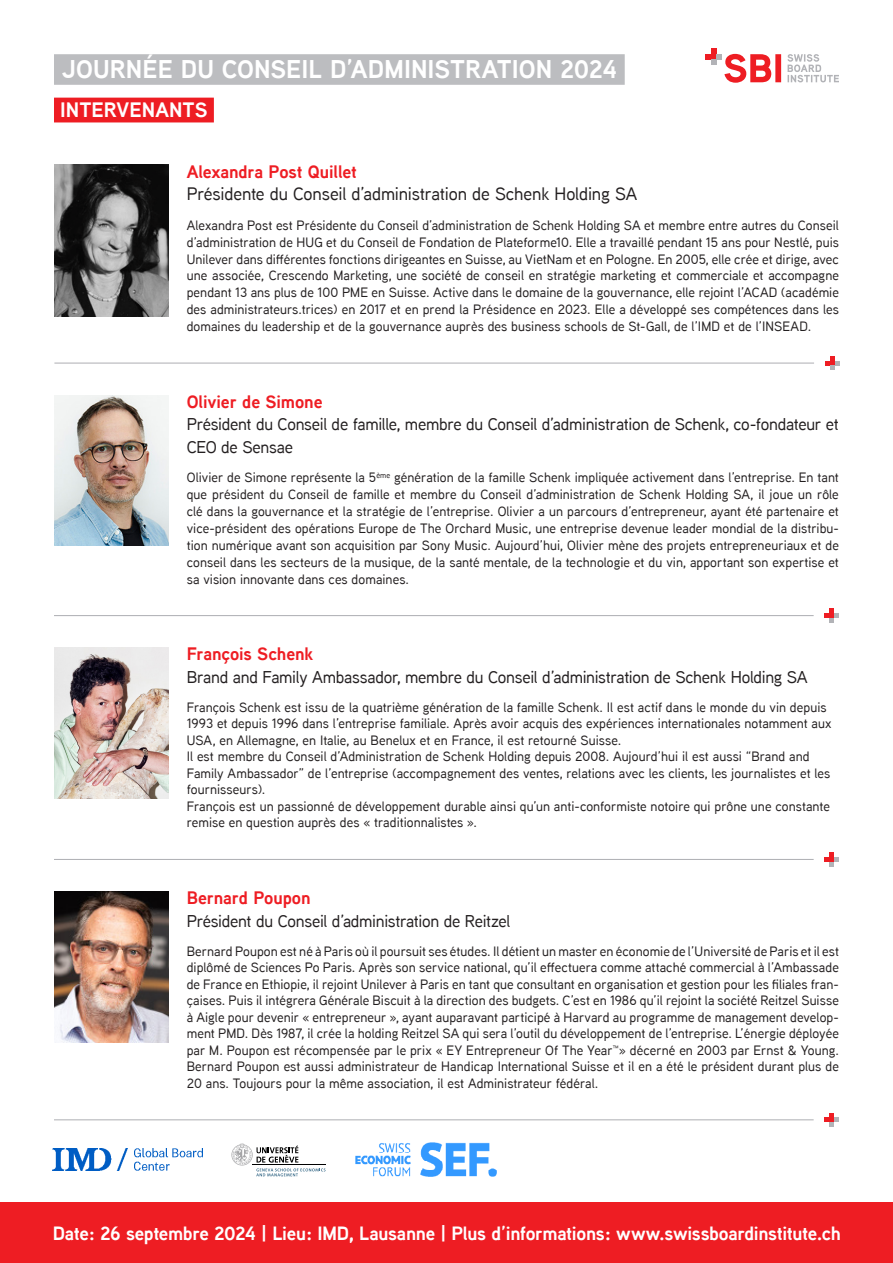
<style>
.page{position:relative;width:893px;height:1263px;background:#fff}
.page>*{position:absolute;margin:0;border:0;box-sizing:border-box;transform-origin:0 0}
.t1{font:700 25.5px "Aaux Next";color:#fff}
.t2{font:700 20.7px "Aaux Next";color:#fff}
.t3{font:700 19.2px "Aaux Next";letter-spacing:-.02em;color:#fff}
.t4{font:700 18px "Aaux Next";letter-spacing:-.005em;color:#ee1d23}
.t5{font:500 18px "Aaux Next";letter-spacing:-.01em;color:#231f20}
.t6{font:500 17.1px/22.5px "Aaux Next";letter-spacing:-.02em;color:#231f20}
.t7{font:500 13.5px/16.5px "Aaux Next";letter-spacing:.005em;color:#231f20;text-align:justify}
</style>
<div class="page">
<hr style="left:54px;top:363px;width:760px;height:1px;background:#b2b3b7">
<svg style="left:825px;top:356px;width:14px;height:14px"></svg>
<hr style="left:54px;top:615px;width:760px;height:1px;background:#b2b3b7">
<svg style="left:824px;top:608px;width:15px;height:15px"></svg>
<hr style="left:54px;top:859px;width:760px;height:1px;background:#b2b3b7">
<svg style="left:824px;top:852px;width:15px;height:15px"></svg>
<hr style="left:54px;top:1119px;width:760px;height:1px;background:#b2b3b7">
<svg style="left:824px;top:1113px;width:15px;height:14px"></svg>
<img style="left:54px;top:165px;width:115px;height:152px">
<img style="left:54px;top:395px;width:115px;height:151px">
<img style="left:54px;top:648px;width:115px;height:150px">
<img style="left:54px;top:891px;width:115px;height:151px">
<svg style="left:706px;top:49px;width:75px;height:34px"></svg>
<svg style="left:787px;top:54px;width:52px;height:28px"></svg>
<div style="left:54px;top:98px;width:160px;height:24px;background:#ee1d23"></div>
<div style="left:54px;top:54px;width:571px;height:31px;background:#bcbdc0"></div>
<svg style="left:231px;top:1143px;width:95px;height:33px"></svg>
<img style="left:356px;top:1143px;width:140px;height:33px">
<img style="left:53px;top:1149px;width:150px;height:21px">
<div style="left:0;top:1203px;width:893px;height:60px;background:#ee1d23"></div>
<p class="t1" style="left:62px;top:52px;width:557px">JOURNÉE DU CONSEIL D’ADMINISTRATION 2024</p>
<p class="t2" style="left:60px;top:95px;width:149px">INTERVENANTS</p>
<p class="t4" style="left:187px;top:159px;width:172px">Alexandra Post Quillet</p>
<p class="t5" style="left:187px;top:182px;width:452px">Présidente du Conseil d’administration de Schenk Holding SA</p>
<p class="t7" style="left:187px;top:216px;width:654px">Alexandra Post est Présidente du Conseil d’administration de Schenk Holding SA et membre entre autres du Conseil d’administration de HUG et du Conseil de Fondation de Plateforme10. Elle a travaillé pendant 15 ans pour Nestlé, puis Unilever dans différentes fonctions dirigeantes en Suisse, au VietNam et en Pologne. En 2005, elle crée et dirige, avec une associée, Crescendo Marketing, une société de conseil en stratégie marketing et commerciale et accompagne pendant 13 ans plus de 100 PME en Suisse. Active dans le domaine de la gouvernance, elle rejoint l’ACAD (académie des administrateurs.trices) en 2017 et en prend la Présidence en 2023. Elle a développé ses compétences dans les domaines du leadership et de la gouvernance auprès des business schools de St-Gall, de l’IMD et de l’INSEAD.</p>
<p class="t4" style="left:187px;top:389px;width:137px">Olivier de Simone</p>
<p class="t6" style="left:187px;top:412px;width:654px">Président du Conseil de famille, membre du Conseil d’administration de Schenk, co-fondateur et<br>CEO de Sensae</p>
<p class="t7" style="left:187px;top:469px;width:654px;line-height:17px">Olivier de Simone représente la 5<sup>ème</sup> génération de la famille Schenk impliquée activement dans l’entreprise. En tant que président du Conseil de famille et membre du Conseil d’administration de Schenk Holding SA, il joue un rôle clé dans la gouvernance et la stratégie de l’entreprise. Olivier a un parcours d’entrepreneur, ayant été partenaire et vice-président des opérations Europe de The Orchard Music, une entreprise devenue leader mondial de la distribu&shy;tion numérique avant son acquisition par Sony Music. Aujourd’hui, Olivier mène des projets entrepreneuriaux et de conseil dans les secteurs de la musique, de la santé mentale, de la technologie et du vin, apportant son expertise et sa vision innovante dans ces domaines.</p>
<p class="t4" style="left:187px;top:641px;width:128px">François Schenk</p>
<p class="t6" style="left:187px;top:665px;width:622px">Brand and Family Ambassador, membre du Conseil d’administration de Schenk Holding SA</p>
<p class="t7" style="left:187px;top:698px;width:646px;text-align:left">François Schenk est issu de la quatrième génération de la famille Schenk. Il est actif dans le monde du vin depuis 1993 et depuis 1996 dans l’entreprise familiale. Après avoir acquis des expériences internationales notamment aux USA, en Allemagne, en Italie, au Benelux et en France, il est retourné Suisse.<br>Il est membre du Conseil d’Administration de Schenk Holding depuis 2008. Aujourd’hui il est aussi “Brand and Family Ambassador” de l’entreprise (accompagnement des ventes, relations avec les clients, les journalistes et les fournisseurs).<br>François est un passionné de développement durable ainsi qu’un anti-conformiste notoire qui prône une constante remise en question auprès des « traditionnalistes ».</p>
<p class="t4" style="left:187px;top:885px;width:125px">Bernard Poupon</p>
<p class="t6" style="left:187px;top:909px;width:325px">Président du Conseil d’administration de Reitzel</p>
<p class="t7" style="left:187px;top:942px;width:654px">Bernard Poupon est né à Paris où il poursuit ses études. Il détient un master en économie de l’Université de Paris et il est diplômé de Sciences Po Paris. Après son service national, qu’il effectuera comme attaché commercial à l’Ambassade de France en Ethiopie, il rejoint Unilever à Paris en tant que consultant en organisation et gestion pour les filiales fran&shy;çaises. Puis il intégrera Générale Biscuit à la direction des budgets. C’est en 1986 qu’il rejoint la société Reitzel Suisse à Aigle pour devenir « entrepreneur », ayant auparavant participé à Harvard au programme de management develop&shy;ment PMD. Dès 1987, il crée la holding Reitzel SA qui sera l’outil du développement de l’entreprise. L’énergie déployée par M. Poupon est récompensée par le prix « EY Entrepreneur Of The Year™» décerné en 2003 par Ernst &amp; Young.<br>Bernard Poupon est aussi administrateur de Handicap International Suisse et il en a été le président durant plus de 20 ans. Toujours pour la même association, il est Administrateur fédéral.</p>
<p class="t3" style="left:53px;top:1219px;width:789px">Date: 26 septembre 2024 | Lieu: IMD, Lausanne | Plus d’informations: www.swissboardinstitute.ch</p>
<p class="t3" style="left:54px;top:1219px;width:221px">www.swissboardinstitute.ch</p>
</div>
